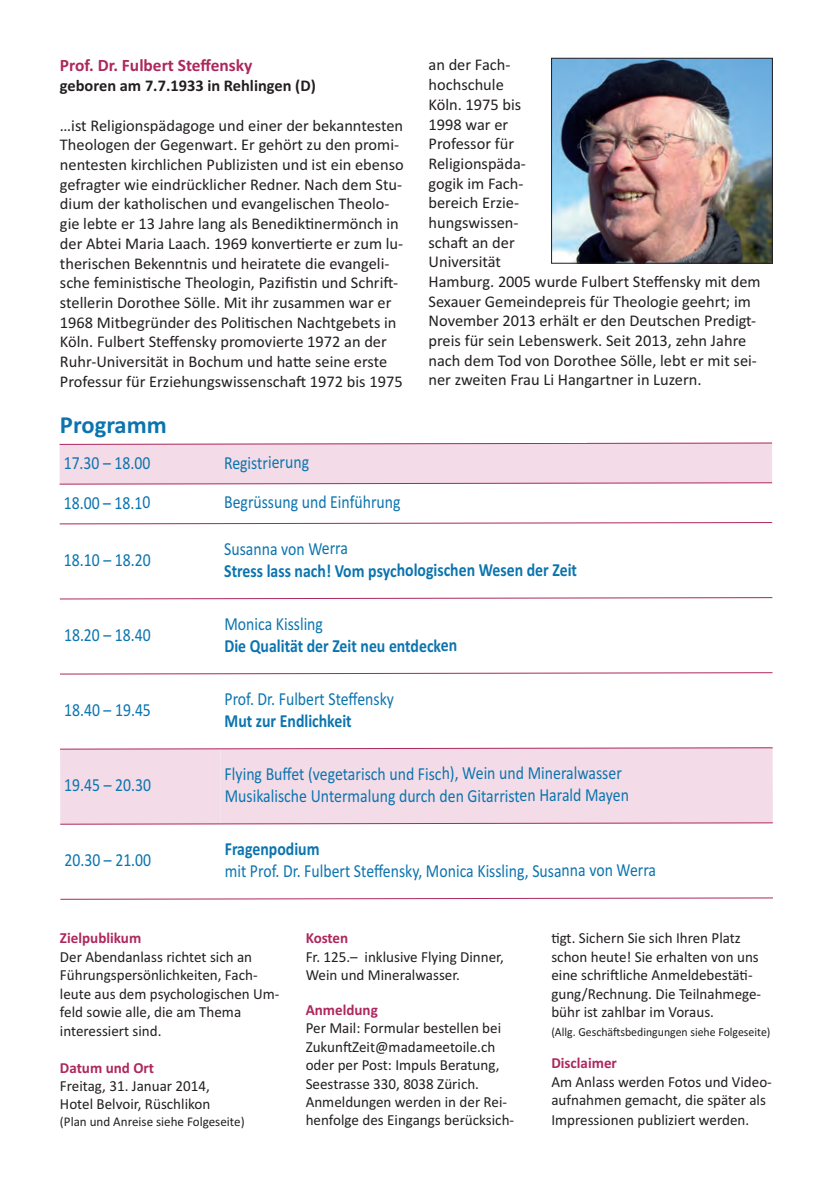
<style>
.page{position:relative;width:831px;height:1187px;background:#fff}
.page>*{position:absolute;margin:0;border:0;box-sizing:border-box;transform-origin:0 0}
.t1{font:700 24.6px "Calibri";color:#0b74af}
.t2{font:18.4px/22.2px "Calibri";color:#0b74af;scale:.86 1}
.t3{font:700 18.4px "Calibri";color:#0b74af;scale:.86 1}
.t4{font:18.4px "Calibri";color:#0b74af;scale:.85 1}
.t5{font:700 17.4px "Calibri";color:#ad275d}
.t6{font:16.4px/19.6px "Calibri";color:#231f20}
.t7{font:700 16.4px "Calibri";color:#231f20}
.t8{font:15.4px/18.4px "Calibri";color:#231f20}
.t9{font:700 15.4px "Calibri";color:#ad275d}
.t10{font:13.4px "Calibri";color:#231f20}
.t11{font:12.2px "Calibri";color:#231f20;scale:.96 1}
</style>
<div class="page">
<div style="left:60px;top:749px;width:161px;height:75px;background:#f3dce7"></div>
<div style="left:220px;top:749px;width:553px;height:73px;background:#f3dce7"></div>
<svg style="left:59px;top:442px;width:714px;height:82px"></svg>
<svg style="left:59px;top:597px;width:714px;height:2px"></svg>
<svg style="left:60px;top:672px;width:713px;height:2px"></svg>
<svg style="left:60px;top:747px;width:713px;height:2px"></svg>
<svg style="left:60px;top:822px;width:713px;height:2px"></svg>
<svg style="left:60px;top:897px;width:713px;height:2px"></svg>
<img style="left:553px;top:60px;width:217px;height:201px">
<div style="left:551px;top:58px;width:221px;height:205px;border:1px solid #231f20"></div>
<p class="t5" style="left:60px;top:59px;width:194px">Prof. Dr. Fulbert Steffensky</p>
<p class="t7" style="left:60px;top:80px;width:257px">geboren am 7.7.1933 in Rehlingen (D)</p>
<p class="t6" style="left:60px;top:117px;width:345px">…ist Religionspädagoge und einer der bekanntesten Theologen der Gegenwart. Er gehört zu den promi&shy;nentesten kirchlichen Publizisten und ist ein ebenso gefragter wie eindrücklicher Redner. Nach dem Stu&shy;dium der katholischen und evangelischen Theolo&shy;gie lebte er 13 Jahre lang als Benediktinermönch in der Abtei Maria Laach. 1969 konvertierte er zum lu&shy;therischen Bekenntnis und heiratete die evangeli&shy;sche feministische Theologin, Pazifistin und Schrift&shy;stellerin Dorothee Sölle. Mit ihr zusammen war er 1968 Mitbegründer des Politischen Nachtgebets in Köln. Fulbert Steffensky promovierte 1972 an der Ruhr-Universität in Bochum und hatte seine erste Professur für Erziehungswissenschaft 1972 bis 1975</p>
<h1 class="t1" style="left:60px;top:416px;width:108px">Programm</h1>
<p class="t4" style="left:64px;top:456px;width:104px">17.30 – 18.00</p>
<p class="t2" style="left:224px;top:453px;width:100px">Registrierung</p>
<p class="t4" style="left:64px;top:496px;width:104px">18.00 – 18.10</p>
<p class="t2" style="left:224px;top:492px;width:207px">Begrüssung und Einführung</p>
<p class="t6" style="left:428px;top:57px;width:334px">an der Fach-<br>hochschule<br>Köln. 1975 bis<br>1998 war er<br>Professor für<br>Religionspäda-<br>gogik im Fach-<br>bereich Erzie-<br>hungswissen-<br>schaft an der<br>Universität<br>Hamburg. 2005 wurde Fulbert Steffensky mit dem<br>Sexauer Gemeindepreis für Theologie geehrt; im<br>November 2013 erhält er den Deutschen Predigt&shy;preis für sein Lebenswerk. Seit 2013, zehn Jahre nach dem Tod von Dorothee Sölle, lebt er mit sei&shy;ner zweiten Frau Li Hangartner in Luzern.</p>
<p class="t4" style="left:64px;top:553px;width:104px">18.10 – 18.20</p>
<p class="t4" style="left:64px;top:628px;width:104px">18.20 – 18.40</p>
<p class="t4" style="left:64px;top:703px;width:104px">18.40 – 19.45</p>
<p class="t4" style="left:64px;top:778px;width:104px">19.45 – 20.30</p>
<p class="t4" style="left:64px;top:854px;width:104px">20.30 – 21.00</p>
<p class="t2" style="left:224px;top:539px;width:146px">Susanna von Werra</p>
<p class="t3" style="left:224px;top:564px;width:412px">Stress lass nach! Vom psychologischen Wesen der Zeit</p>
<p class="t2" style="left:224px;top:614px;width:116px">Monica Kissling</p>
<p class="t3" style="left:224px;top:639px;width:272px">Die Qualität der Zeit neu entdecken</p>
<p class="t2" style="left:224px;top:689px;width:199px">Prof. Dr. Fulbert Steffensky</p>
<p class="t3" style="left:225px;top:714px;width:149px">Mut zur Endlichkeit</p>
<p class="t2" style="left:225px;top:764px;width:472px">Flying Buffet (vegetarisch und Fisch), Wein und Mineralwasser<br>Musikalische Untermalung durch den Gitarristen Harald Mayen</p>
<p class="t3" style="left:225px;top:842px;width:112px">Fragenpodium</p>
<p class="t2" style="left:225px;top:861px;width:503px">mit Prof. Dr. Fulbert Steffensky, Monica Kissling, Susanna von Werra</p>
<p class="t9" style="left:60px;top:933px;width:83px">Zielpublikum</p>
<p class="t8" style="left:60px;top:948px;width:221px">Der Abendanlass richtet sich an<br>Führungspersönlichkeiten, Fach&shy;leute aus dem psychologischen Um&shy;feld sowie alle, die am Thema interessiert sind.</p>
<p class="t9" style="left:60px;top:1062px;width:96px">Datum und Ort</p>
<p class="t8" style="left:60px;top:1078px;width:152px">Freitag, 31. Januar 2014,<br>Hotel Belvoir, Rüschlikon</p>
<p class="t10" style="left:60px;top:1117px;width:186px">(Plan und Anreise siehe Folgeseite)</p>
<p class="t9" style="left:306px;top:933px;width:44px">Kosten</p>
<p class="t8" style="left:306px;top:948px;width:200px">Fr. 125.– inklusive Flying Dinner,<br>Wein und Mineralwasser.</p>
<p class="t9" style="left:306px;top:1004px;width:74px">Anmeldung</p>
<p class="t8" style="left:306px;top:1020px;width:210px">Per Mail: Formular bestellen bei<br>ZukunftZeit@madameetoile.ch oder per Post: Impuls Beratung,<br>Seestrasse 330, 8038 Zürich.<br>Anmeldungen werden in der Rei&shy;henfolge des Eingangs berücksich-</p>
<p class="t8" style="left:551px;top:930px;width:211px">tigt. Sichern Sie sich Ihren Platz schon heute! Sie erhalten von uns eine schriftliche Anmeldebestäti&shy;gung/Rechnung. Die Teilnahmege&shy;bühr ist zahlbar im Voraus.</p>
<p class="t11" style="left:551px;top:1027px;width:230px">(Allg. Geschäftsbedingungen siehe Folgeseite)</p>
<p class="t9" style="left:551px;top:1058px;width:67px">Disclaimer</p>
<p class="t8" style="left:551px;top:1073px;width:222px">Am Anlass werden Fotos und Video&shy;aufnahmen gemacht, die später als<br>Impressionen publiziert werden.</p>
</div>
